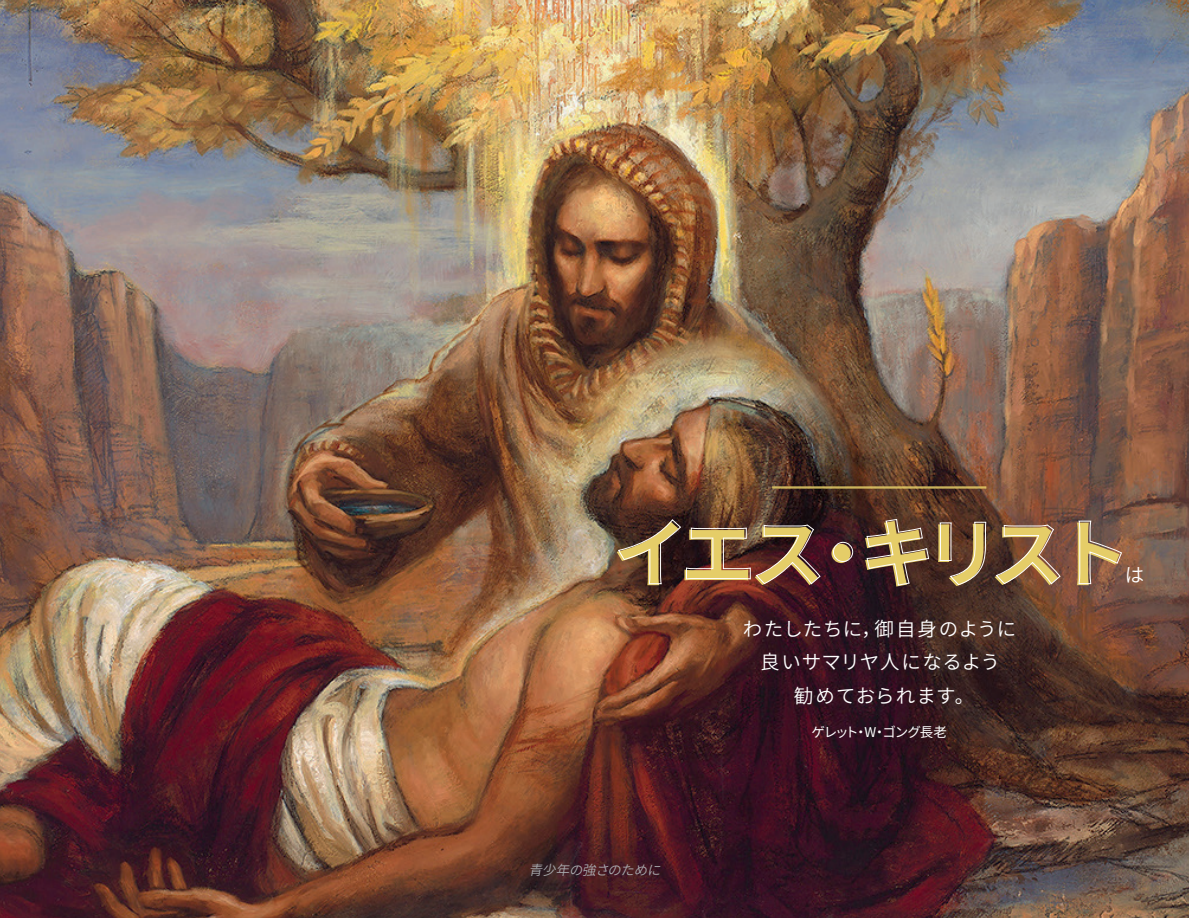
<style>
.page{position:relative;width:1189px;height:918px;background:#fff}
.page>*{position:absolute;margin:0;border:0;box-sizing:border-box;transform-origin:0 0}
.t1{font:700 75px "Noto Sans CJ Kjp";letter-spacing:-.13em;color:#e5cd68}
.t2{font:600 19.5px/33.5px "Noto Sans CJ Kjp";letter-spacing:.035em;color:#fff;text-align:center}
.t3{font:13.5px "Noto Sans CJ Kjp";letter-spacing:-.085em;color:#fff}
.t4{font:italic 600 13.5px "Noto Sans CJ Kjp";color:#a8a9ad}
</style>
<div class="page">
<img style="left:0;top:0;width:1188px;height:918px">
<hr style="left:772px;top:486px;width:214px;height:3px;background:#e5cd68">
<img style="left:617px;top:519px;width:203px;height:66px">
<div style="left:832px;top:542px;width:20px;height:20px;border:1px solid #fff;border-radius:50%"></div>
<svg style="left:865px;top:519px;width:64px;height:67px;background:#4e3532"></svg>
<svg style="left:938px;top:521px;width:48px;height:65px;background:#5f4136"></svg>
<svg style="left:994px;top:524px;width:66px;height:61px;background:#775040"></svg>
<svg style="left:1077px;top:520px;width:45px;height:64px;background:#846053"></svg>
<h1 class="t1" style="left:612px;top:512px;width:518px">イエス・キリスト</h1>
<p class="t2" style="left:1124px;top:558px;width:21px">は</p>
<p class="t4" style="left:528px;top:862px;width:140px">青少年の強さのために</p>
<p class="t2" style="left:742px;top:612px;width:275px">わたしたちに，御自身のように良いサマリヤ人になるよう<br>勧めておられます。</p>
<p class="t3" style="left:811px;top:724px;width:137px">ゲレット・W・ゴング長老</p>
</div>
